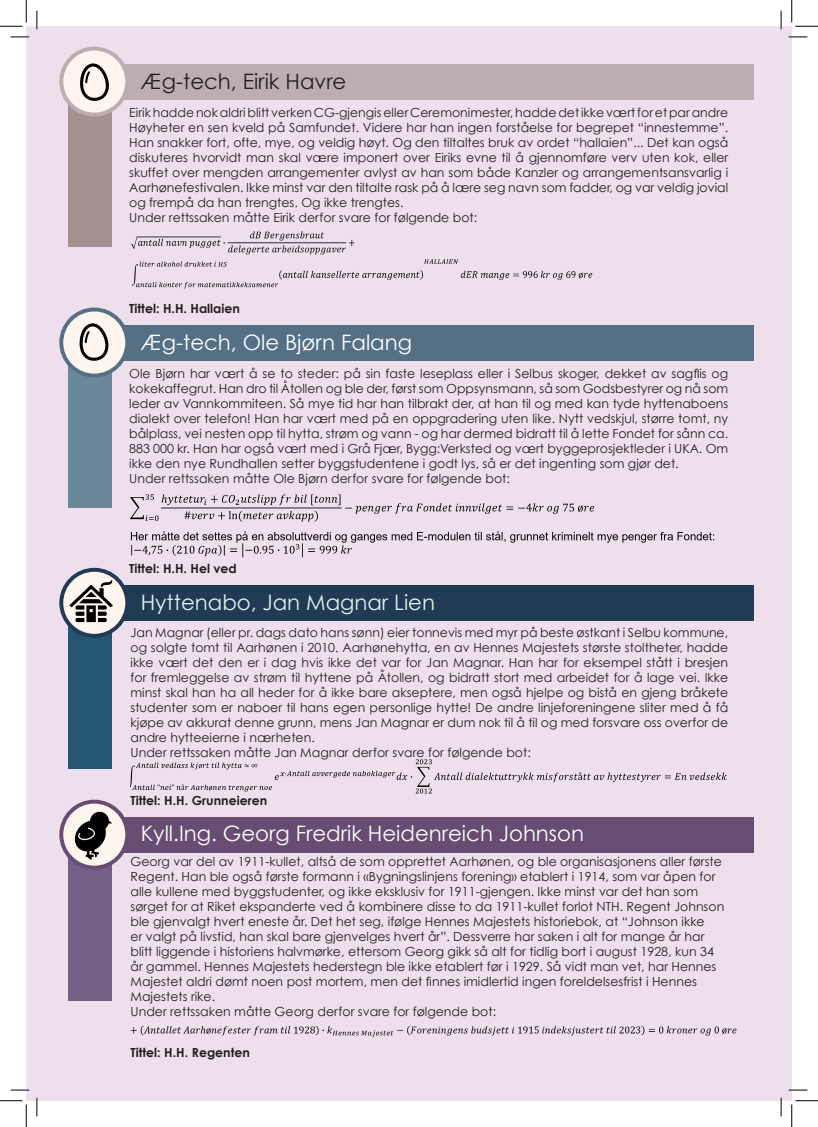
<style>
.page{position:relative;width:818px;height:1127px;background:#fff}
.page>*{position:absolute;margin:0;border:0;box-sizing:border-box;transform-origin:0 0}
.t1{font:21.25px "Century Gothic";color:#fff}
.t2{font:21.25px "Century Gothic";color:#e0f2f5}
.t3{font:21.25px "Century Gothic";color:#231f20}
.t4{font:12.5px/15px "Century Gothic";color:#231f20;text-align:justify}
.t5{font:700 12.5px "Century Gothic";color:#231f20}
</style>
<div class="page">
<div style="left:26px;top:26px;width:766px;height:1074px;background:#eedfed"></div>
<div style="left:69px;top:98px;width:43px;height:149px;background:#a39290"></div>
<div style="left:99px;top:64px;width:654px;height:35px;background:#bcadb0"></div>
<div style="left:59px;top:47px;width:70px;height:69px;background:#bcadb0;border-radius:50%"></div>
<div style="left:63px;top:50px;width:62px;height:63px;background:#fef5ef;border-radius:50%"></div>
<div style="left:69px;top:342px;width:43px;height:166px;background:#6a8897"></div>
<div style="left:99px;top:324px;width:654px;height:36px;background:#557085"></div>
<svg style="left:59px;top:307px;width:70px;height:70px"></svg>
<div style="left:63px;top:311px;width:62px;height:62px;background:#fef5ef;border-radius:50%"></div>
<div style="left:69px;top:602px;width:43px;height:166px;background:#255570"></div>
<div style="left:99px;top:585px;width:654px;height:35px;background:#203b53"></div>
<svg style="left:59px;top:567px;width:70px;height:70px"></svg>
<div style="left:63px;top:571px;width:62px;height:62px;background:#fef5ef;border-radius:50%"></div>
<div style="left:69px;top:834px;width:43px;height:166px;background:#736087"></div>
<div style="left:99px;top:816px;width:654px;height:36px;background:#684c72"></div>
<svg style="left:59px;top:799px;width:70px;height:70px"></svg>
<div style="left:63px;top:803px;width:62px;height:62px;background:#fef5ef;border-radius:50%"></div>
<img style="left:131px;top:1025px;width:606px;height:12px">
<img style="left:131px;top:231px;width:223px;height:24px">
<svg style="left:80px;top:63px;width:29px;height:38px"></svg>
<img style="left:132px;top:259px;width:461px;height:30px">
<svg style="left:79px;top:323px;width:30px;height:38px"></svg>
<img style="left:130px;top:494px;width:585px;height:64px">
<img style="left:131px;top:759px;width:596px;height:35px">
<svg style="left:73px;top:811px;width:39px;height:48px"></svg>
<svg style="left:69px;top:580px;width:44px;height:42px"></svg>
<svg style="left:11px;top:36px;width:18px;height:2px"></svg>
<svg style="left:788px;top:36px;width:19px;height:2px"></svg>
<svg style="left:11px;top:1089px;width:18px;height:1px"></svg>
<svg style="left:788px;top:1089px;width:19px;height:1px"></svg>
<svg style="left:36px;top:11px;width:2px;height:18px"></svg>
<svg style="left:36px;top:1097px;width:2px;height:18px"></svg>
<svg style="left:780px;top:11px;width:2px;height:18px"></svg>
<svg style="left:780px;top:1097px;width:2px;height:18px"></svg>
<svg style="left:0;top:0;width:27px;height:27px"></svg>
<svg style="left:0;top:1100px;width:27px;height:26px"></svg>
<svg style="left:791px;top:0;width:27px;height:27px"></svg>
<svg style="left:791px;top:1100px;width:27px;height:26px"></svg>
<p class="t3" style="left:141px;top:68px;width:207px">Æg-tech, Eirik Havre</p>
<p class="t4" style="left:129px;top:105px;width:600px">Eirik hadde nok aldri blitt verken CG-gjengis eller Ceremonimester, hadde det ikke vært for et par andre Høyheter en sen kveld på Samfundet. Videre har han ingen forståelse for begrepet “innestemme”.<br>Han snakker fort, ofte, mye, og veldig høyt. Og den tiltaltes bruk av ordet “hallaien”... Det kan også diskuteres hvorvidt man skal være imponert over Eiriks evne til å gjennomføre verv uten kok, eller skuffet over mengden arrangementer avlyst av han som både Kanzler og arrangementsansvarlig i Aarhønefestivalen. Ikke minst var den tiltalte rask på å lære seg navn som fadder, og var veldig jovial og frempå da han trengtes. Og ikke trengtes.</p>
<p class="t4" style="left:129px;top:210px;width:349px">Under rettssaken måtte Eirik derfor svare for følgende bot:</p>
<p class="t5" style="left:129px;top:300px;width:112px">Tittel: H.H. Hallaien</p>
<p class="t1" style="left:141px;top:329px;width:273px">Æg-tech, Ole Bjørn Falang</p>
<p class="t4" style="left:129px;top:366px;width:600px">Ole Bjørn har vært å se to steder: på sin faste leseplass eller i Selbus skoger, dekket av sagflis og kokekaffegrut. Han dro til Åtollen og ble der, først som Oppsynsmann, så som Godsbestyrer og nå som leder av Vannkommiteen. Så mye tid har han tilbrakt der, at han til og med kan tyde hyttenaboens dialekt over telefon! Han har vært med på en oppgradering uten like. Nytt vedskjul, større tomt, ny bålplass, vei nesten opp til hytta, strøm og vann - og har dermed bidratt til å lette Fondet for sånn ca.<br>883 000 kr. Han har også vært med i Grå Fjær, Bygg:Verksted og vært byggeprosjektleder i UKA. Om ikke den nye Rundhallen setter byggstudentene i godt lys, så er det ingenting som gjør det.</p>
<p class="t4" style="left:129px;top:471px;width:382px">Under rettssaken måtte Ole Bjørn derfor svare for følgende bot:</p>
<p class="t5" style="left:129px;top:561px;width:109px">Tittel: H.H. Hel ved</p>
<p class="t2" style="left:141px;top:589px;width:296px">Hyttenabo, Jan Magnar Lien</p>
<p class="t4" style="left:131px;top:624px;width:599px">Jan Magnar (eller pr. dags dato hans sønn) eier tonnevis med myr på beste østkant i Selbu kommune, og solgte tomt til Aarhønen i 2010. Aarhønehytta, en av Hennes Majestets største stoltheter, hadde ikke vært det den er i dag hvis ikke det var for Jan Magnar. Han har for eksempel stått i bresjen for fremleggelse av strøm til hyttene på Åtollen, og bidratt stort med arbeidet for å lage vei. Ikke minst skal han ha all heder for å ikke bare akseptere, men også hjelpe og bistå en gjeng bråkete studenter som er naboer til hans egen personlige hytte! De andre linjeforeningene sliter med å få kjøpe av akkurat denne grunn, mens Jan Magnar er dum nok til å til og med forsvare oss overfor de andre hytteeierne i nærheten.</p>
<p class="t4" style="left:131px;top:744px;width:402px">Under rettssaken måtte Jan Magnar derfor svare for følgende bot:</p>
<p class="t5" style="left:131px;top:792px;width:138px">Tittel: H.H. Grunneieren</p>
<p class="t1" style="left:141px;top:820px;width:445px">Kyll.Ing. Georg Fredrik Heidenreich Johnson</p>
<p class="t4" style="left:131px;top:853px;width:595px;text-align:left">Georg var del av 1911-kullet, altså de som opprettet Aarhønen, og ble organisasjonens aller første Regent. Han ble også første formann i «Bygningslinjens forening» etablert i 1914, som var åpen for alle kullene med byggstudenter, og ikke eksklusiv for 1911-gjengen. Ikke minst var det han som sørget for at Riket ekspanderte ved å kombinere disse to da 1911-kullet forlot NTH. Regent Johnson ble gjenvalgt hvert eneste år. Det het seg, ifølge Hennes Majestets historiebok, at “Johnson ikke<br>er valgt på livstid, han skal bare gjenvelges hvert år”. Dessverre har saken i alt for mange år har blitt liggende i historiens halvmørke, ettersom Georg gikk så alt for tidlig bort i august 1928, kun 34 år gammel. Hennes Majestets hederstegn ble ikke etablert før i 1929. Så vidt man vet, har Hennes Majestet aldri dømt noen post mortem, men det finnes imidlertid ingen foreldelsesfrist i Hennes Majestets rike.</p>
<p class="t4" style="left:131px;top:1003px;width:367px">Under rettssaken måtte Georg derfor svare for følgende bot:</p>
<p class="t5" style="left:131px;top:1044px;width:121px">Tittel: H.H. Regenten</p>
</div>
